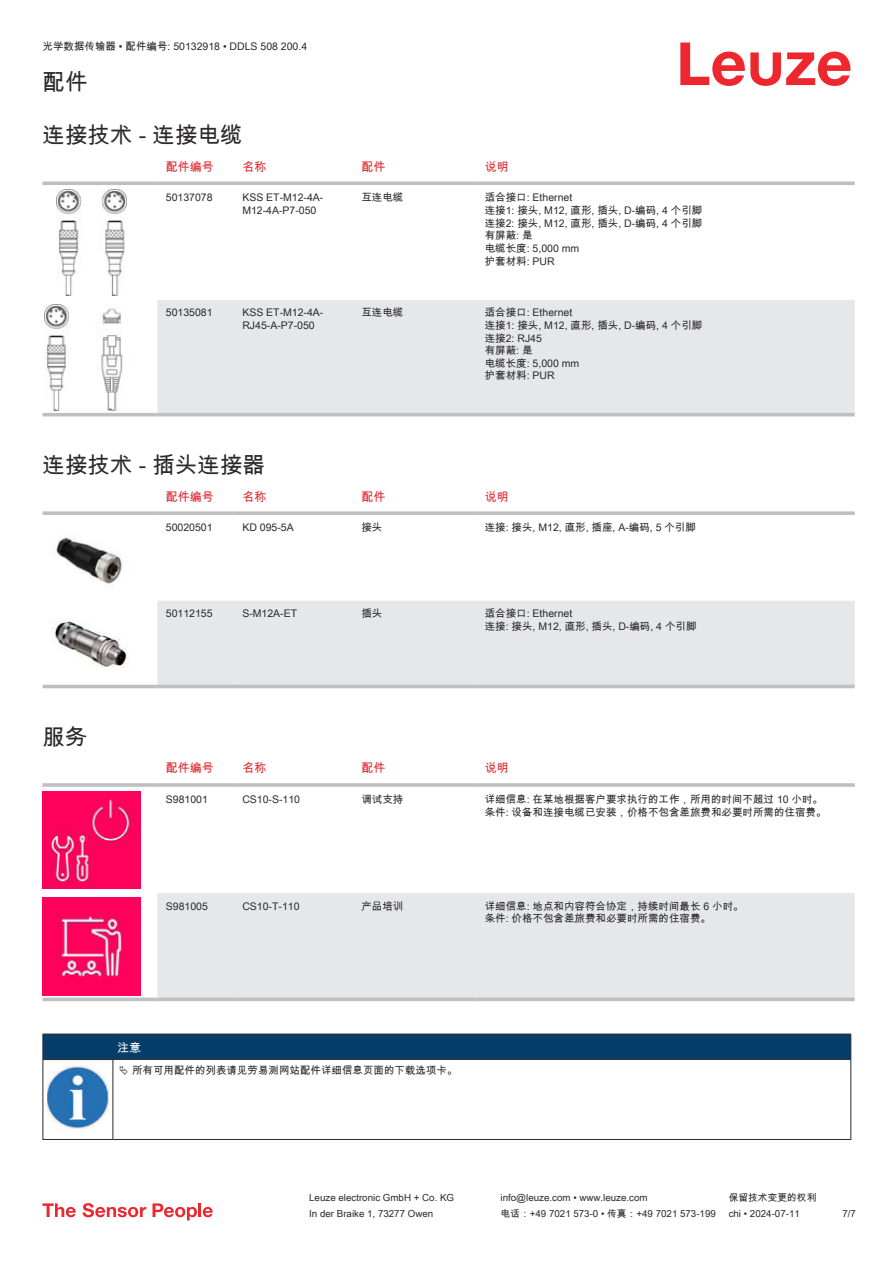
<style>
.page{position:relative;width:893px;height:1263px;background:#fff}
.page>*{position:absolute;margin:0;border:0;box-sizing:border-box;transform-origin:0 0}
.t1{font:22.5px "Arial Unicode MS";color:#2b292a}
.t2{font:12px "Arial Unicode MS";color:#db2a30}
.t3{font:12px "Arial Unicode MS";color:#fff}
.t4{font:10.5px/12.6px "Arial Unicode MS";color:#2b292a}
.t5{font:9.75px "Arial Unicode MS";color:#2b292a}
</style>
<div class="page">
<svg style="left:680px;top:43px;width:170px;height:43px"></svg>
<svg style="left:43px;top:195px;width:812px;height:222px"></svg>
<div style="left:157px;top:300px;width:698px;height:113px;background:#e6e7e9"></div>
<svg style="left:43px;top:181px;width:114px;height:4px"></svg>
<svg style="left:157px;top:181px;width:77px;height:4px"></svg>
<svg style="left:234px;top:181px;width:119px;height:4px"></svg>
<svg style="left:353px;top:181px;width:123px;height:4px"></svg>
<svg style="left:476px;top:181px;width:379px;height:4px;background:#c4c6c8"></svg>
<hr style="left:43px;top:413px;width:114px;height:3px;background:#bdbfc1">
<hr style="left:157px;top:413px;width:77px;height:3px;background:#bdbfc1">
<hr style="left:234px;top:413px;width:119px;height:3px;background:#bdbfc1">
<hr style="left:353px;top:413px;width:123px;height:3px;background:#bdbfc1">
<hr style="left:476px;top:413px;width:379px;height:3px;background:#bdbfc1">
<img style="left:56px;top:189px;width:70px;height:107px">
<img style="left:45px;top:304px;width:93px;height:106px">
<svg style="left:43px;top:684px;width:812px;height:5px"></svg>
<div style="left:157px;top:601px;width:698px;height:84px;background:#e6e7e9"></div>
<svg style="left:43px;top:511px;width:114px;height:4px"></svg>
<svg style="left:157px;top:511px;width:77px;height:4px"></svg>
<svg style="left:234px;top:511px;width:119px;height:4px"></svg>
<svg style="left:353px;top:511px;width:123px;height:4px"></svg>
<svg style="left:476px;top:511px;width:379px;height:4px;background:#c3c5c7"></svg>
<hr style="left:43px;top:685px;width:114px;height:3px;background:#bdbfc1">
<hr style="left:157px;top:685px;width:77px;height:3px;background:#bdbfc1">
<hr style="left:234px;top:685px;width:119px;height:3px;background:#bdbfc1">
<hr style="left:353px;top:685px;width:123px;height:3px;background:#bdbfc1">
<hr style="left:476px;top:685px;width:379px;height:3px;background:#bdbfc1">
<img style="left:56px;top:537px;width:67px;height:48px">
<img style="left:50px;top:621px;width:79px;height:47px">
<svg style="left:43px;top:791px;width:811px;height:211px"></svg>
<div style="left:157px;top:893px;width:698px;height:104px;background:#e6e7e9"></div>
<hr style="left:43px;top:783px;width:114px;height:4px;background:#bdbfc1">
<hr style="left:157px;top:783px;width:77px;height:4px;background:#c9cbcd">
<hr style="left:234px;top:783px;width:119px;height:4px;background:#c4c6c7">
<hr style="left:353px;top:783px;width:123px;height:4px;background:#bdbfc1">
<hr style="left:476px;top:783px;width:379px;height:4px;background:#c9cbcd">
<svg style="left:43px;top:997px;width:114px;height:4px"></svg>
<svg style="left:157px;top:997px;width:77px;height:4px"></svg>
<svg style="left:234px;top:997px;width:119px;height:4px"></svg>
<svg style="left:353px;top:997px;width:123px;height:4px"></svg>
<svg style="left:476px;top:997px;width:379px;height:4px;background:#c3c5c7"></svg>
<img style="left:43px;top:791px;width:97px;height:98px">
<img style="left:43px;top:897px;width:97px;height:98px">
<hr style="left:43px;top:1059px;width:70px;height:1px;background:#2b292a">
<div style="left:43px;top:1034px;width:808px;height:25px;background:#063d69"></div>
<hr style="left:113px;top:1059px;width:738px;height:1px;background:#2b292a">
<hr style="left:43px;top:1060px;width:1px;height:75px;background:#2b292a">
<hr style="left:113px;top:1060px;width:1px;height:75px;background:#2b292a">
<hr style="left:850px;top:1060px;width:1px;height:75px;background:#2b292a">
<hr style="left:43px;top:1139px;width:70px;height:1px;background:#2b292a">
<hr style="left:113px;top:1139px;width:738px;height:1px;background:#2b292a">
<img style="left:47px;top:1066px;width:61px;height:63px">
<svg style="left:43px;top:1203px;width:33px;height:14px"></svg>
<svg style="left:83px;top:1203px;width:63px;height:14px"></svg>
<svg style="left:153px;top:1203px;width:44px;height:17px"></svg>
<hr style="left:198px;top:1203px;width:3px;height:14px;background:#ed272d">
<svg style="left:203px;top:1207px;width:10px;height:10px"></svg>
<p class="t4" style="left:43px;top:40px;width:266px">光学数据传输器 • 配件编号: 50132918 • DDLS 508 200.4</p>
<h1 class="t1" style="left:43px;top:66px;width:46px">配件</h1>
<h1 class="t1" style="left:43px;top:119px;width:202px">连接技术 - 连接电缆</h1>
<p class="t2" style="left:166px;top:158px;width:49px">配件编号</p>
<p class="t2" style="left:242px;top:158px;width:25px">名称</p>
<p class="t2" style="left:361px;top:158px;width:25px">配件</p>
<p class="t2" style="left:485px;top:158px;width:25px">说明</p>
<p class="t4" style="left:166px;top:191px;width:48px">50137078</p>
<p class="t4" style="left:242px;top:191px;width:83px">KSS ET-M12-4A-<br>M12-4A-P7-050</p>
<p class="t4" style="left:361px;top:191px;width:43px">互连电缆</p>
<p class="t4" style="left:485px;top:191px;width:219px">适合接口: Ethernet<br>连接1: 接头, M12, 直形, 插头, D-编码, 4 个引脚连接2: 接头, M12, 直形, 插头, D-编码, 4 个引脚有屏蔽: 是<br>电缆长度: 5,000 mm<br>护套材料: PUR</p>
<p class="t4" style="left:166px;top:306px;width:48px">50135081</p>
<p class="t4" style="left:242px;top:306px;width:83px">KSS ET-M12-4A-<br>RJ45-A-P7-050</p>
<p class="t4" style="left:361px;top:306px;width:43px">互连电缆</p>
<p class="t4" style="left:485px;top:306px;width:219px">适合接口: Ethernet<br>连接1: 接头, M12, 直形, 插头, D-编码, 4 个引脚连接2: RJ45<br>有屏蔽: 是<br>电缆长度: 5,000 mm<br>护套材料: PUR</p>
<h1 class="t1" style="left:43px;top:449px;width:224px">连接技术 - 插头连接器</h1>
<p class="t2" style="left:166px;top:488px;width:49px">配件编号</p>
<p class="t2" style="left:242px;top:488px;width:25px">名称</p>
<p class="t2" style="left:361px;top:488px;width:25px">配件</p>
<p class="t2" style="left:485px;top:488px;width:25px">说明</p>
<p class="t4" style="left:166px;top:521px;width:48px">50020501</p>
<p class="t4" style="left:242px;top:521px;width:53px">KD 095-5A</p>
<p class="t4" style="left:361px;top:521px;width:22px">接头</p>
<p class="t4" style="left:485px;top:521px;width:213px">连接: 接头, M12, 直形, 插座, A-编码, 5 个引脚</p>
<h1 class="t1" style="left:43px;top:720px;width:46px">服务</h1>
<p class="t4" style="left:166px;top:607px;width:48px">50112155</p>
<p class="t4" style="left:242px;top:607px;width:56px">S-M12A-ET</p>
<p class="t4" style="left:361px;top:607px;width:22px">插头</p>
<p class="t4" style="left:485px;top:607px;width:213px">适合接口: Ethernet<br>连接: 接头, M12, 直形, 插头, D-编码, 4 个引脚</p>
<p class="t2" style="left:166px;top:759px;width:49px">配件编号</p>
<p class="t2" style="left:242px;top:759px;width:25px">名称</p>
<p class="t2" style="left:361px;top:759px;width:25px">配件</p>
<p class="t2" style="left:485px;top:759px;width:25px">说明</p>
<p class="t4" style="left:166px;top:793px;width:44px">S981001</p>
<p class="t4" style="left:242px;top:793px;width:59px">CS10-S-110</p>
<p class="t4" style="left:361px;top:793px;width:43px">调试支持</p>
<p class="t4" style="left:485px;top:793px;width:343px">详细信息: 在某地根据客户要求执行的工作，所用的时间不超过 10 小时。条件: 设备和连接电缆已安装，价格不包含差旅费和必要时所需的住宿费。</p>
<p class="t4" style="left:166px;top:899px;width:44px">S981005</p>
<p class="t4" style="left:242px;top:899px;width:59px">CS10-T-110</p>
<p class="t4" style="left:361px;top:899px;width:43px">产品培训</p>
<p class="t4" style="left:485px;top:899px;width:261px">详细信息: 地点和内容符合协定，持续时间最长 6 小时。条件: 价格不包含差旅费和必要时所需的住宿费。</p>
<p class="t3" style="left:117px;top:1039px;width:25px">注意</p>
<p class="t4" style="left:132px;top:1064px;width:327px">所有可用配件的列表请见劳易测网站配件详细信息页面的下载选项卡。</p>
<p class="t5" style="left:309px;top:1191px;width:146px">Leuze electronic GmbH + Co. KG</p>
<p class="t5" style="left:501px;top:1191px;width:149px">info@leuze.com • www.leuze.com</p>
<p class="t5" style="left:729px;top:1191px;width:89px">保留技术变更的权利</p>
<p class="t5" style="left:309px;top:1206px;width:126px">In der Braike 1, 73277 Owen</p>
<p class="t5" style="left:501px;top:1206px;width:217px">电话：+49 7021 573-0 • 传真：+49 7021 573-199</p>
<p class="t5" style="left:729px;top:1206px;width:73px">chi • 2024-07-11</p>
<p class="t5" style="left:842px;top:1206px;width:15px">7/7</p>
</div>
